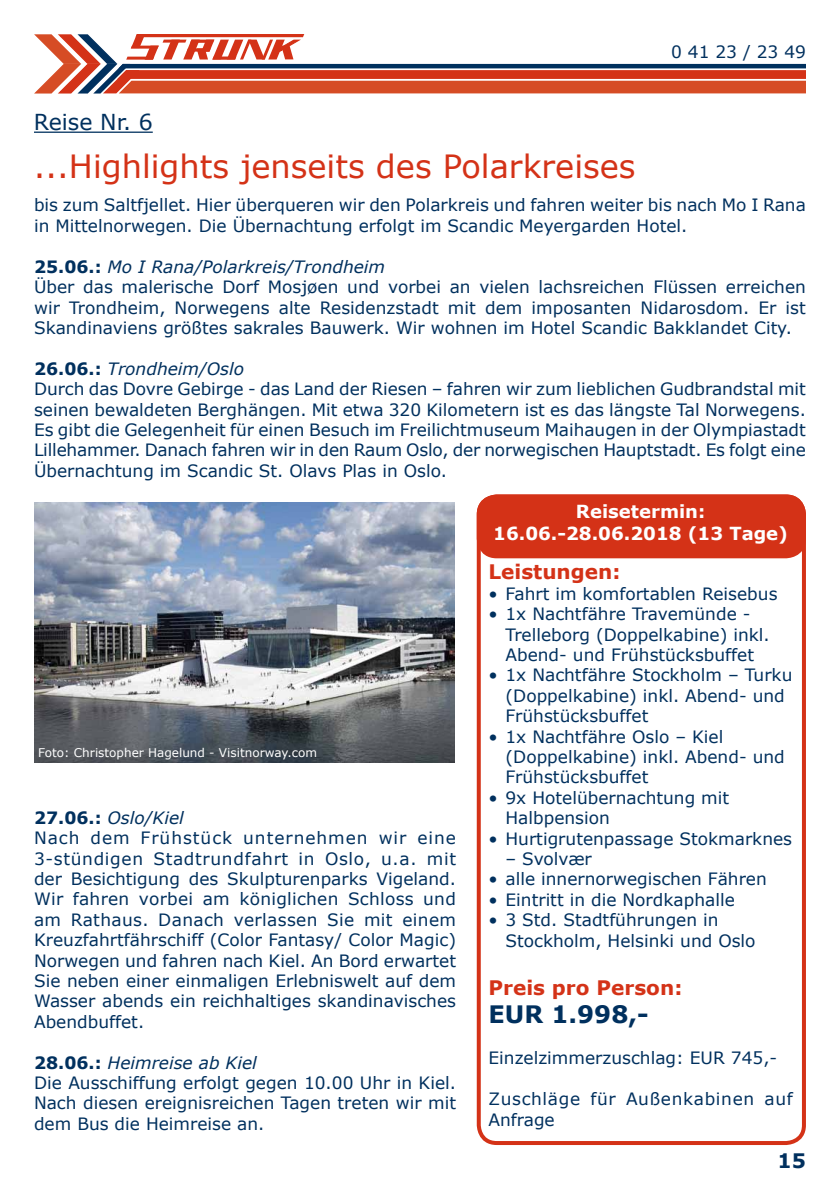
<style>
.page{position:relative;width:840px;height:1191px;background:#fff}
.page>*{position:absolute;margin:0;border:0;box-sizing:border-box;transform-origin:0 0}
.t1{font:32px "Verdana";color:#d43217}
.t2{font:700 24px "Verdana";color:#00305e}
.t3{font:22px "Verdana";color:#00305e}
.t4{font:700 20px "Verdana";color:#d43217}
.t5{font:700 20px "Verdana";color:#00305e}
.t6{font:700 18px/21.6px "Verdana";color:#fff;text-align:center}
.t7{font:17px/20.4px "Verdana";color:#00305e}
.t8{font:17px/20.4px "Verdana";letter-spacing:.04em;color:#00305e}
.t9{font:12px "Verdana";color:#fff}
.s1{font-weight:700}
.s2{font-style:italic}
</style>
<div class="page">
<svg style="left:34px;top:34px;width:771px;height:60px"></svg>
<hr style="left:34px;top:132px;width:119px;height:1px;background:#00305e">
<div style="left:476px;top:494px;width:329px;height:651px;border:4px solid #d43217;border-radius:18px"></div>
<div style="left:478px;top:496px;width:325px;height:60px;background:#d43217;border-radius:18px"></div>
<div style="left:476px;top:494px;width:329px;height:64px;border:4px solid #d43217;border-radius:18px"></div>
<img style="left:34px;top:503px;width:420px;height:259px">
<p class="t3" style="left:34px;top:107px;width:120px">Reise Nr. 6</p>
<h1 class="t1" style="left:34px;top:144px;width:602px">...Highlights jenseits des Polarkreises</h1>
<p class="t7" style="left:670px;top:41px;width:136px">0 41 23 / 23 49</p>
<p class="t7" style="left:34px;top:195px;width:773px">bis zum Saltfjellet. Hier überqueren wir den Polarkreis und fahren weiter bis nach Mo I Rana in Mittelnorwegen. Die Übernachtung erfolgt im Scandic Meyergarden Hotel.</p>
<p class="t7" style="left:34px;top:256px;width:773px"><span class="s1">25.06.:</span> <span class="s2">Mo I Rana/Polarkreis/Trondheim<br></span>Über das malerische Dorf Mosjøen und vorbei an vielen lachsreichen Flüssen erreichen wir Trondheim, Norwegens alte Residenzstadt mit dem imposanten Nidarosdom. Er ist Skandinaviens größtes sakrales Bauwerk. Wir wohnen im Hotel Scandic Bakklandet City.</p>
<p class="t7" style="left:34px;top:358px;width:773px"><span class="s1">26.06.:</span> <span class="s2">Trondheim/Oslo<br></span>Durch das Dovre Gebirge - das Land der Riesen – fahren wir zum lieblichen Gudbrandstal mit seinen bewaldeten Berghängen. Mit etwa 320 Kilometern ist es das längste Tal Norwegens.<br>Es gibt die Gelegenheit für einen Besuch im Freilichtmuseum Maihaugen in der Olympiastadt Lillehammer. Danach fahren wir in den Raum Oslo, der norwegischen Hauptstadt. Es folgt eine Übernachtung im Scandic St. Olavs Plas in Oslo.</p>
<p class="t9" style="left:38px;top:744px;width:280px">Foto: Christopher Hagelund - Visitnorway.com</p>
<p class="t7" style="left:34px;top:807px;width:423px"><span class="s1">27.06.:</span> <span class="s2">Oslo/Kiel<br></span>Nach dem Frühstück unternehmen wir eine 3-stündigen Stadtrundfahrt in Oslo, u.a. mit der Besichtigung des Skulpturenparks Vigeland.<br>Wir fahren vorbei am königlichen Schloss und am Rathaus. Danach verlassen Sie mit einem Kreuzfahrtfährschiff (Color Fantasy/ Color Magic)<br>Norwegen und fahren nach Kiel. An Bord erwartet Sie neben einer einmaligen Erlebniswelt auf dem Wasser abends ein reichhaltiges skandinavisches Abendbuffet.</p>
<p class="t7" style="left:34px;top:1052px;width:423px"><span class="s1">28.06.:</span> <span class="s2">Heimreise ab Kiel<br></span>Die Ausschiffung erfolgt gegen 10.00 Uhr in Kiel.<br>Nach diesen ereignisreichen Tagen treten wir mit dem Bus die Heimreise an.</p>
<p class="t6" style="left:493px;top:500px;width:296px">Reisetermin:<br>16.06.-28.06.2018 (13 Tage)</p>
<p class="t4" style="left:488px;top:558px;width:133px">Leistungen:</p>
<p class="t7" style="left:488px;top:583px;width:290px">• Fahrt im komfortablen Reisebus</p>
<p class="t7" style="left:505px;top:603px;width:265px;text-indent:-17px">• 1x Nachtfähre Travemünde -<br>Trelleborg (Doppelkabine) inkl.<br>Abend- und Frühstücksbuffet</p>
<p class="t7" style="left:505px;top:665px;width:288px;text-indent:-17px">• 1x Nachtfähre Stockholm – Turku (Doppelkabine) inkl. Abend- und<br>Frühstücksbuffet</p>
<p class="t7" style="left:505px;top:726px;width:281px;text-indent:-17px">• 1x Nachtfähre Oslo – Kiel (Doppelkabine) inkl. Abend- und<br>Frühstücksbuffet</p>
<p class="t7" style="left:505px;top:787px;width:225px;text-indent:-17px">• 9x Hotelübernachtung mit<br>Halbpension</p>
<p class="t7" style="left:488px;top:828px;width:305px">• Hurtigrutenpassage Stokmarknes</p>
<p class="t7" style="left:505px;top:848px;width:88px">– Svolvær</p>
<p class="t7" style="left:488px;top:869px;width:280px">• alle innernorwegischen Fähren</p>
<p class="t7" style="left:488px;top:889px;width:248px">• Eintritt in die Nordkaphalle</p>
<p class="t7" style="left:505px;top:909px;width:251px;text-indent:-17px">• 3 Std. Stadtführungen in<br>Stockholm, Helsinki und Oslo</p>
<p class="t4" style="left:488px;top:973px;width:195px">Preis pro Person:</p>
<h2 class="t2" style="left:488px;top:997px;width:161px">EUR 1.998,-</h2>
<p class="t7" style="left:488px;top:1047px;width:290px">Einzelzimmerzuschlag: EUR 745,-</p>
<p class="t8" style="left:488px;top:1088px;width:306px">Zuschläge für Außenkabinen auf<br>Anfrage</p>
<p class="t5" style="left:777px;top:1146px;width:30px">15</p>
</div>
